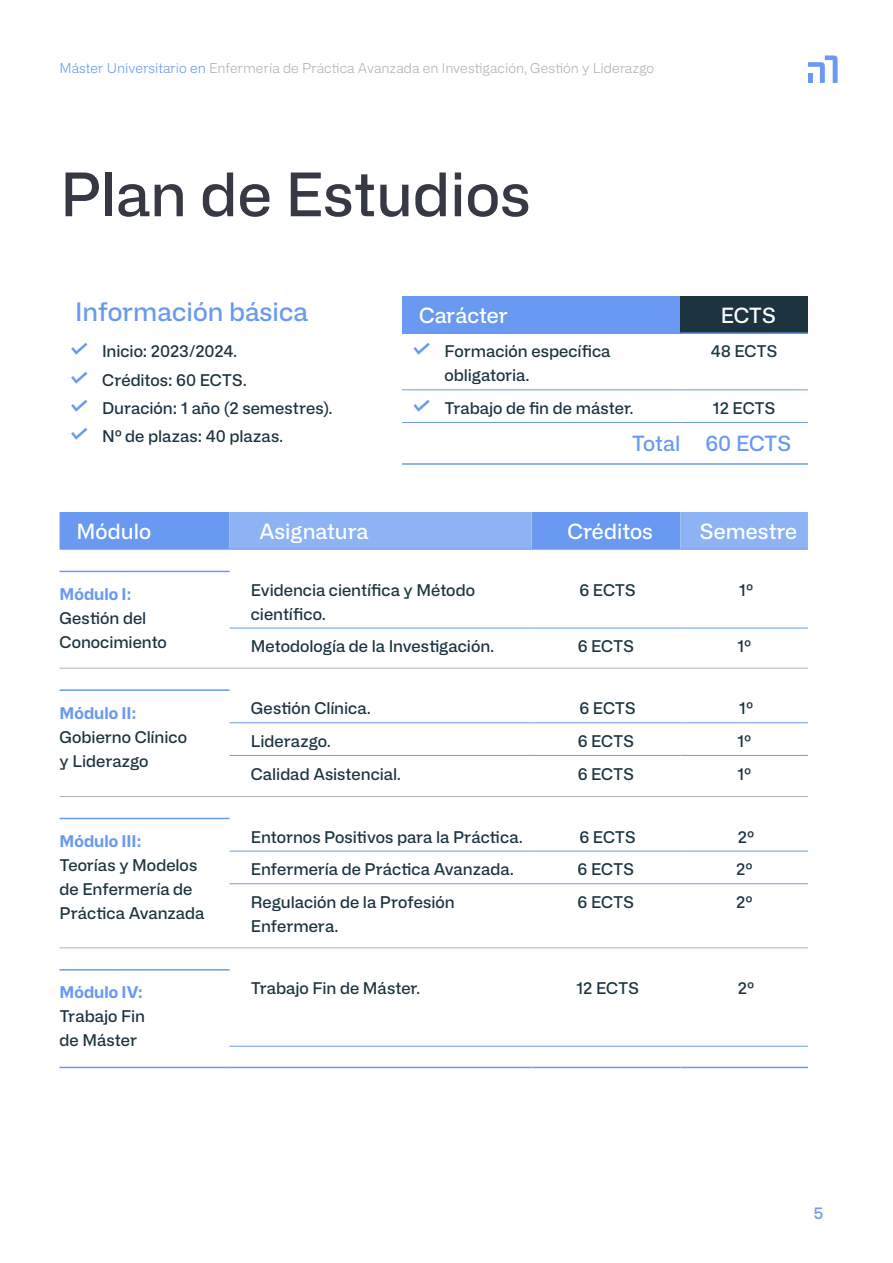
<style>
.page{position:relative;width:893px;height:1263px;background:#fff}
.page>*{position:absolute;margin:0;border:0;box-sizing:border-box;transform-origin:0 0}
.t1{font:500 60px "Alliance Platt";color:#363944}
.t2{font:500 25.5px "Alliance Platt";color:#6999f0}
.t3{font:500 21px "Alliance Platt";color:#fff}
.t4{font:500 21px "Alliance Platt";letter-spacing:-.015em;color:#6999f0}
.t5{font:500 16.2px/24px "Alliance Platt";letter-spacing:-.005em;color:#1b3440}
.t6{font:700 16.2px "Alliance Platt";color:#6999f0}
.t7{font:500 15.9px "Alliance Platt";color:#6999f0}
.t8{font:300 13.65px "Alliance Platt";color:#b3b2b2}
.s1{color:#6999f0}
.s2{font-weight:600;font-size:22.5px;color:#6999f0}
</style>
<div class="page">
<svg style="left:808px;top:55px;width:30px;height:28px"></svg>
<div style="left:402px;top:296px;width:278px;height:37px;background:#6999f0"></div>
<div style="left:680px;top:296px;width:128px;height:37px;background:#1b3440"></div>
<hr style="left:402px;top:332px;width:278px;height:2px;background:#6999f0">
<hr style="left:680px;top:332px;width:128px;height:2px;background:#6999f0">
<hr style="left:402px;top:463px;width:278px;height:2px;background:#6999f0">
<hr style="left:680px;top:463px;width:128px;height:2px;background:#6999f0">
<hr style="left:402px;top:390px;width:278px;height:1px;background:#6999f0">
<hr style="left:680px;top:390px;width:128px;height:1px;background:#6999f0">
<hr style="left:402px;top:422px;width:278px;height:1px;background:#6999f0">
<hr style="left:680px;top:422px;width:128px;height:1px;background:#6999f0">
<svg style="left:60px;top:512px;width:748px;height:37px;background:#7ea7f2"></svg>
<svg style="left:230px;top:627px;width:578px;height:419px"></svg>
<hr style="left:60px;top:1067px;width:170px;height:1px;background:#6999f0">
<hr style="left:230px;top:1067px;width:301px;height:1px;background:#6999f0">
<hr style="left:531px;top:1067px;width:149px;height:1px;background:#6999f0">
<hr style="left:680px;top:1067px;width:128px;height:1px;background:#6999f0">
<hr style="left:60px;top:549px;width:170px;height:1px;background:#6999f0">
<hr style="left:230px;top:549px;width:301px;height:1px;background:#6999f0">
<hr style="left:531px;top:549px;width:149px;height:1px;background:#6999f0">
<hr style="left:680px;top:549px;width:128px;height:1px;background:#6999f0">
<hr style="left:60px;top:571px;width:170px;height:1px;background:#6999f0">
<hr style="left:230px;top:628px;width:301px;height:1px;background:#6999f0">
<hr style="left:230px;top:883px;width:301px;height:1px;background:#6999f0">
<hr style="left:531px;top:628px;width:149px;height:1px;background:#6999f0">
<hr style="left:531px;top:883px;width:149px;height:1px;background:#6999f0">
<hr style="left:680px;top:628px;width:128px;height:1px;background:#6999f0">
<hr style="left:680px;top:883px;width:128px;height:1px;background:#6999f0">
<hr style="left:60px;top:689px;width:170px;height:2px;background:#6999f0">
<hr style="left:60px;top:969px;width:170px;height:1px;background:#6999f0">
<hr style="left:230px;top:722px;width:301px;height:1px;background:#6999f0">
<hr style="left:531px;top:722px;width:149px;height:1px;background:#6999f0">
<hr style="left:680px;top:722px;width:128px;height:1px;background:#6999f0">
<hr style="left:230px;top:755px;width:301px;height:1px;background:#6999f0">
<hr style="left:531px;top:755px;width:149px;height:1px;background:#6999f0">
<hr style="left:680px;top:755px;width:128px;height:1px;background:#6999f0">
<hr style="left:60px;top:818px;width:170px;height:1px;background:#6999f0">
<hr style="left:230px;top:851px;width:301px;height:1px;background:#6999f0">
<hr style="left:531px;top:851px;width:149px;height:1px;background:#6999f0">
<hr style="left:680px;top:851px;width:128px;height:1px;background:#6999f0">
<hr style="left:230px;top:1046px;width:301px;height:1px;background:#6999f0">
<hr style="left:531px;top:1046px;width:149px;height:1px;background:#6999f0">
<hr style="left:680px;top:1046px;width:128px;height:1px;background:#6999f0">
<hr style="left:60px;top:668px;width:170px;height:1px;background:#b3b2b2">
<hr style="left:230px;top:668px;width:301px;height:1px;background:#b3b2b2">
<hr style="left:531px;top:668px;width:149px;height:1px;background:#b3b2b2">
<hr style="left:680px;top:668px;width:128px;height:1px;background:#b3b2b2">
<hr style="left:60px;top:796px;width:170px;height:1px;background:#b3b2b2">
<hr style="left:230px;top:796px;width:301px;height:1px;background:#b3b2b2">
<hr style="left:531px;top:796px;width:149px;height:1px;background:#b3b2b2">
<hr style="left:680px;top:796px;width:128px;height:1px;background:#b3b2b2">
<hr style="left:60px;top:947px;width:170px;height:1px;background:#b3b2b2">
<hr style="left:230px;top:947px;width:301px;height:1px;background:#b3b2b2">
<hr style="left:531px;top:947px;width:149px;height:1px;background:#b3b2b2">
<hr style="left:680px;top:947px;width:128px;height:1px;background:#b3b2b2">
<p class="t8" style="left:60px;top:59px;width:596px"><span class="s1">Máster Universitario en</span> Enfermería de Práctica Avanzada en Investigación, Gestión y Liderazgo</p>
<h1 class="t1" style="left:60px;top:157px;width:472px">Plan de Estudios</h1>
<h2 class="t2" style="left:75px;top:295px;width:235px">Información básica</h2>
<p class="t5" style="left:68px;top:340px;width:171px"><span class="s2">✓</span> Inicio: 2023/2024.</p>
<p class="t5" style="left:68px;top:368px;width:180px"><span class="s2">✓</span> Créditos: 60 ECTS.</p>
<p class="t5" style="left:68px;top:396px;width:266px"><span class="s2">✓</span> Duración: 1 año (2 semestres).</p>
<p class="t5" style="left:68px;top:424px;width:216px"><span class="s2">✓</span> Nº de plazas: 40 plazas.</p>
<p class="t3" style="left:419px;top:302px;width:90px">Carácter</p>
<p class="t3" style="left:721px;top:302px;width:57px">ECTS</p>
<p class="t5" style="left:445px;top:340px;width:167px;text-indent:-34px"><span class="s2">✓</span> Formación específica obligatoria.</p>
<p class="t5" style="left:711px;top:340px;width:68px">48 ECTS</p>
<p class="t5" style="left:411px;top:396px;width:224px"><span class="s2">✓</span> Trabajo de fin de máster.</p>
<p class="t5" style="left:713px;top:396px;width:65px">12 ECTS</p>
<p class="t4" style="left:632px;top:430px;width:161px">Total 60 ECTS</p>
<p class="t3" style="left:77px;top:518px;width:76px">Módulo</p>
<p class="t3" style="left:259px;top:518px;width:111px">Asignatura</p>
<p class="t3" style="left:567px;top:518px;width:87px">Créditos</p>
<p class="t3" style="left:699px;top:518px;width:99px">Semestre</p>
<p class="t6" style="left:60px;top:584px;width:73px">Módulo I:</p>
<p class="t5" style="left:60px;top:606px;width:109px">Gestión del<br>Conocimiento</p>
<p class="t6" style="left:60px;top:702px;width:78px">Módulo II:</p>
<p class="t5" style="left:60px;top:725px;width:129px">Gobierno Clínico y Liderazgo</p>
<p class="t6" style="left:60px;top:831px;width:83px">Módulo III:</p>
<p class="t5" style="left:60px;top:853px;width:147px">Teorías y Modelos de Enfermería de<br>Práctica Avanzada</p>
<p class="t6" style="left:60px;top:982px;width:85px">Módulo IV:</p>
<p class="t5" style="left:60px;top:1004px;width:87px">Trabajo Fin de Máster</p>
<p class="t5" style="left:251px;top:578px;width:226px">Evidencia científica y Método científico.</p>
<p class="t5" style="left:579px;top:578px;width:58px">6 ECTS</p>
<p class="t5" style="left:739px;top:578px;width:16px">1º</p>
<p class="t5" style="left:251px;top:634px;width:244px">Metodología de la Investigación.</p>
<p class="t5" style="left:578px;top:634px;width:58px">6 ECTS</p>
<p class="t5" style="left:737px;top:634px;width:16px">1º</p>
<p class="t5" style="left:251px;top:697px;width:121px">Gestión Clínica.</p>
<p class="t5" style="left:579px;top:697px;width:58px">6 ECTS</p>
<p class="t5" style="left:739px;top:697px;width:16px">1º</p>
<p class="t5" style="left:251px;top:729px;width:81px">Liderazgo.</p>
<p class="t5" style="left:578px;top:729px;width:58px">6 ECTS</p>
<p class="t5" style="left:737px;top:729px;width:16px">1º</p>
<p class="t5" style="left:251px;top:762px;width:151px">Calidad Asistencial.</p>
<p class="t5" style="left:578px;top:762px;width:58px">6 ECTS</p>
<p class="t5" style="left:737px;top:762px;width:16px">1º</p>
<p class="t5" style="left:251px;top:825px;width:273px">Entornos Positivos para la Práctica.</p>
<p class="t5" style="left:579px;top:825px;width:58px">6 ECTS</p>
<p class="t5" style="left:738px;top:825px;width:18px">2º</p>
<p class="t5" style="left:251px;top:857px;width:264px">Enfermería de Práctica Avanzada.</p>
<p class="t5" style="left:578px;top:857px;width:58px">6 ECTS</p>
<p class="t5" style="left:736px;top:857px;width:18px">2º</p>
<p class="t5" style="left:251px;top:890px;width:205px">Regulación de la Profesión<br>Enfermera.</p>
<p class="t5" style="left:578px;top:890px;width:58px">6 ECTS</p>
<p class="t5" style="left:736px;top:890px;width:18px">2º</p>
<p class="t5" style="left:251px;top:976px;width:171px">Trabajo Fin de Máster.</p>
<p class="t5" style="left:576px;top:976px;width:65px">12 ECTS</p>
<p class="t5" style="left:738px;top:976px;width:18px">2º</p>
<p class="t7" style="left:814px;top:1203px;width:11px">5</p>
</div>
